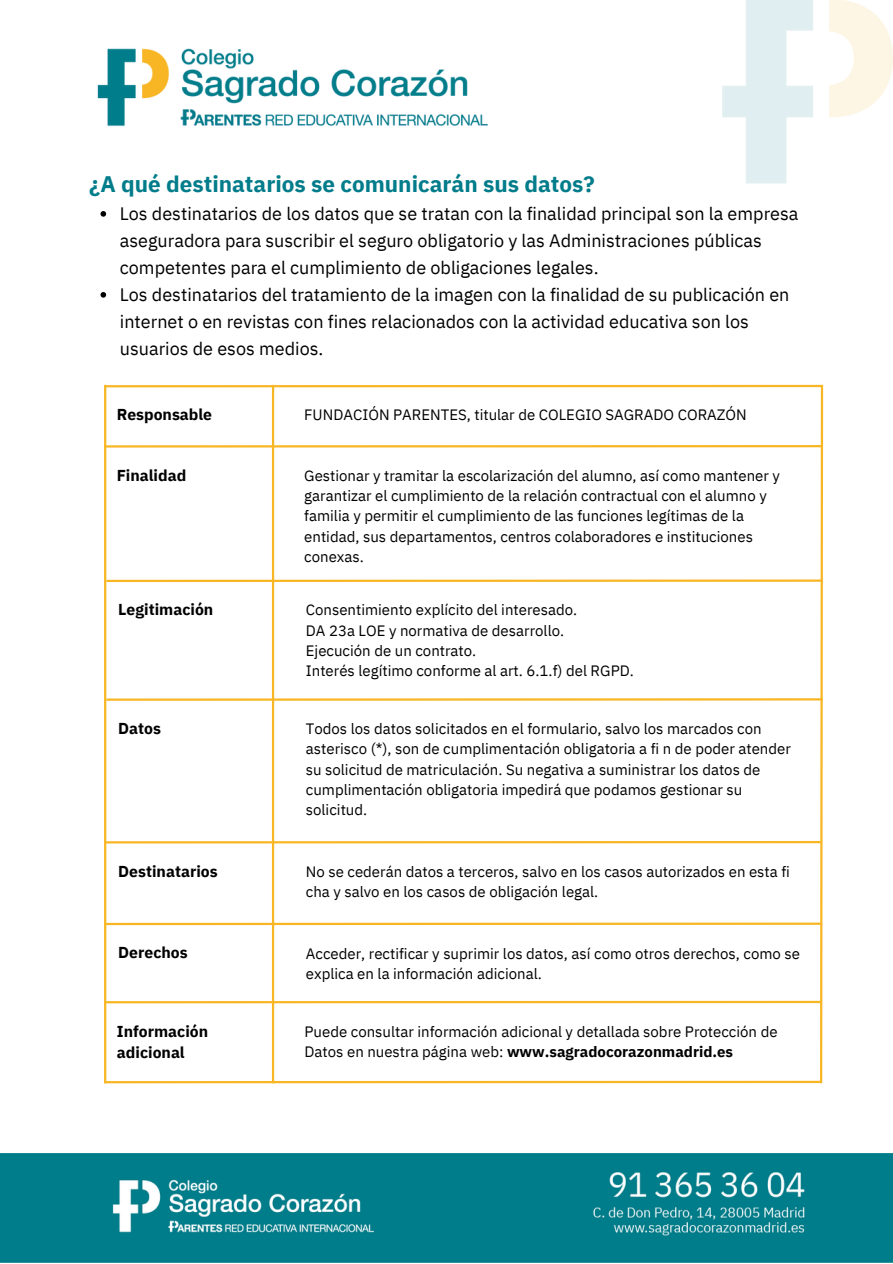
<style>
.page{position:relative;width:893px;height:1264px;background:#fff}
.page>*{position:absolute;margin:0;border:0;box-sizing:border-box;transform-origin:0 0}
.t1{font:700 22.5px "IBM Plex Sans";color:#017c8a}
.t2{font:18px/27px "IBM Plex Sans";color:#000}
.t3{font:700 15.75px/21.3px "IBM Plex Sans";color:#000}
.t4{font:15px/20.2px "IBM Plex Sans";color:#000}
.s1{font-weight:700}
</style>
<div class="page">
<hr style="left:105px;top:385px;width:716px;height:2px;background:#f8b624">
<hr style="left:105px;top:445px;width:716px;height:2px;background:#f8b624">
<hr style="left:106px;top:579px;width:716px;height:3px;background:#f8b624">
<hr style="left:106px;top:698px;width:716px;height:2px;background:#f8b624">
<hr style="left:106px;top:841px;width:716px;height:2px;background:#f8b624">
<hr style="left:106px;top:922px;width:716px;height:3px;background:#f8b624">
<hr style="left:104px;top:1000px;width:716px;height:3px;background:#f8b624">
<hr style="left:104px;top:1080px;width:716px;height:3px;background:#f8b624">
<hr style="left:104px;top:385px;width:2px;height:698px;background:#f8b624">
<hr style="left:272px;top:385px;width:2px;height:698px;background:#f8b624">
<svg style="left:818px;top:384px;width:6px;height:700px"></svg>
<svg style="left:100px;top:211px;width:6px;height:6px"></svg>
<svg style="left:100px;top:292px;width:6px;height:6px"></svg>
<img style="left:97px;top:0;width:795px;height:184px">
<img style="left:0;top:1153px;width:892px;height:109px">
<p class="t1" style="left:89px;top:169px;width:507px">¿A qué destinatarios se comunicarán sus datos?</p>
<p class="t2" style="left:120px;top:200px;width:680px">Los destinatarios de los datos que se tratan con la finalidad principal son la empresa aseguradora para suscribir el seguro obligatorio y las Administraciones públicas competentes para el cumplimiento de obligaciones legales.</p>
<p class="t2" style="left:120px;top:281px;width:671px">Los destinatarios del tratamiento de la imagen con la finalidad de su publicación en internet o en revistas con fines relacionados con la actividad educativa son los usuarios de esos medios.</p>
<p class="t3" style="left:117px;top:403px;width:97px">Responsable</p>
<p class="t4" style="left:304px;top:404px;width:444px">FUNDACIÓN PARENTES, titular de COLEGIO SAGRADO CORAZÓN</p>
<p class="t3" style="left:117px;top:464px;width:71px">Finalidad</p>
<p class="t4" style="left:304px;top:465px;width:477px">Gestionar y tramitar la escolarización del alumno, así como mantener y garantizar el cumplimiento de la relación contractual con el alumno y familia y permitir el cumplimiento de las funciones legítimas de la entidad, sus departamentos, centros colaboradores e instituciones conexas.</p>
<p class="t3" style="left:118px;top:598px;width:96px">Legitimación</p>
<p class="t4" style="left:306px;top:599px;width:273px">Consentimiento explícito del interesado.</p>
<p class="t4" style="left:306px;top:620px;width:260px">DA 23a LOE y normativa de desarrollo.</p>
<p class="t4" style="left:306px;top:640px;width:172px">Ejecución de un contrato.</p>
<p class="t4" style="left:306px;top:660px;width:329px">Interés legítimo conforme al art. 6.1.f) del RGPD.</p>
<p class="t3" style="left:118px;top:717px;width:44px">Datos</p>
<p class="t4" style="left:306px;top:718px;width:486px">Todos los datos solicitados en el formulario, salvo los marcados con asterisco (*), son de cumplimentación obligatoria a fi n de poder atender su solicitud de matriculación. Su negativa a suministrar los datos de cumplimentación obligatoria impedirá que podamos gestionar su solicitud.</p>
<p class="t3" style="left:118px;top:860px;width:101px">Destinatarios</p>
<p class="t4" style="left:306px;top:861px;width:485px">No se cederán datos a terceros, salvo en los casos autorizados en esta fi cha y salvo en los casos de obligación legal.</p>
<p class="t3" style="left:118px;top:941px;width:71px">Derechos</p>
<p class="t4" style="left:306px;top:942px;width:495px">Acceder, rectificar y suprimir los datos, así como otros derechos, como se explica en la información adicional.</p>
<p class="t3" style="left:117px;top:1020px;width:93px">Información adicional</p>
<p class="t4" style="left:304px;top:1021px;width:474px">Puede consultar información adicional y detallada sobre Protección de<br>Datos en nuestra página web: <span class="s1">www.sagradocorazonmadrid.es</span></p>
</div>
